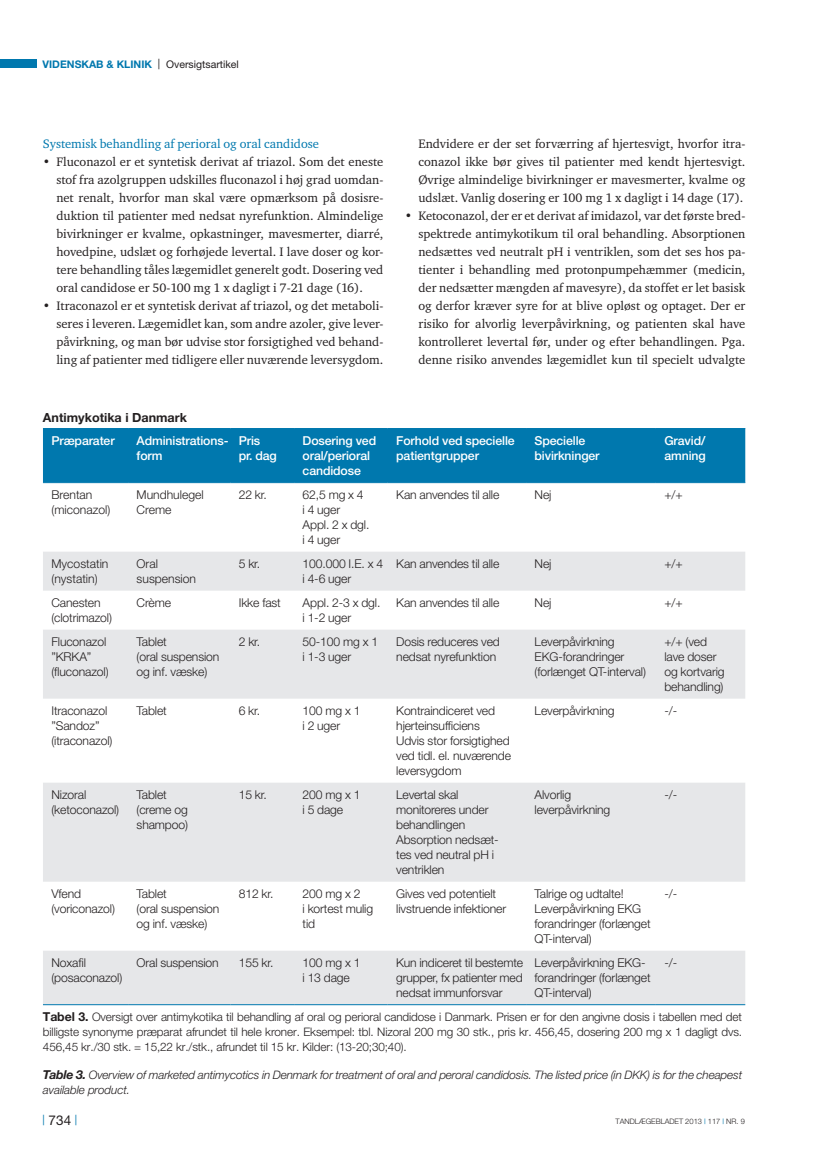
<style>
.page{position:relative;width:830px;height:1157px;background:#fff}
.page>*{position:absolute;margin:0;border:0;box-sizing:border-box;transform-origin:0 0}
.t1{font:13.5px "Helvetica Neue";color:#231f20}
.t2{font:12.6px/18px "Charter ITC";color:#231f20;text-align:justify}
.t3{font:12.6px "Charter ITC";color:#0078ae}
.t4{font:700 12.6px "Helvetica Neue";color:#231f20}
.t5{font:500 12.3px/15px "Helvetica Neue LT Std";letter-spacing:-.01em;color:#fff}
.t6{font:300 12.15px/15px "Helvetica Neue LT Std";letter-spacing:-.01em;color:#231f20}
.t7{font:300 11.7px/14.7px "Helvetica Neue";letter-spacing:-.01em;color:#231f20;text-align:justify}
.t8{font:italic 300 11.7px/14.7px "Helvetica Neue";letter-spacing:-.01em;color:#231f20}
.t9{font:700 10.5px "Helvetica Neue";color:#0078ae}
.t10{font:300 7.5px "Helvetica Neue";color:#231f20}
.s1{font-family:"Helvetica Neue LT Std";font-weight:400;color:#231f20}
.s2{font-weight:400;color:#231f20}
.s3{font-weight:700;font-size:12.3px}
.s4{font-weight:400;color:#0078ae}
</style>
<div class="page">
<div style="left:0;top:60px;width:37px;height:8px;background:#0078ae"></div>
<div style="left:43px;top:429px;width:702px;height:53px;background:#0078ae"></div>
<svg style="left:43px;top:552px;width:702px;height:452px;fill:#e6e7e9"></svg>
<hr style="left:43px;top:428px;width:85px;height:1px;background:#0078ae">
<hr style="left:128px;top:428px;width:102px;height:1px;background:#0078ae">
<hr style="left:230px;top:428px;width:64px;height:1px;background:#0078ae">
<hr style="left:294px;top:428px;width:93px;height:1px;background:#0078ae">
<hr style="left:387px;top:428px;width:139px;height:1px;background:#0078ae">
<hr style="left:526px;top:428px;width:129px;height:1px;background:#0078ae">
<hr style="left:655px;top:428px;width:90px;height:1px;background:#0078ae">
<hr style="left:43px;top:482px;width:85px;height:1px;background:#0078ae">
<hr style="left:128px;top:482px;width:102px;height:1px;background:#0078ae">
<hr style="left:230px;top:482px;width:64px;height:1px;background:#0078ae">
<hr style="left:294px;top:482px;width:93px;height:1px;background:#0078ae">
<hr style="left:387px;top:482px;width:139px;height:1px;background:#0078ae">
<hr style="left:526px;top:482px;width:129px;height:1px;background:#0078ae">
<hr style="left:655px;top:482px;width:90px;height:1px;background:#0078ae">
<hr style="left:43px;top:1004px;width:85px;height:1px;background:#0078ae">
<hr style="left:128px;top:1004px;width:102px;height:1px;background:#0078ae">
<hr style="left:230px;top:1004px;width:64px;height:1px;background:#0078ae">
<hr style="left:294px;top:1004px;width:93px;height:1px;background:#0078ae">
<hr style="left:387px;top:1004px;width:139px;height:1px;background:#0078ae">
<hr style="left:526px;top:1004px;width:129px;height:1px;background:#0078ae">
<hr style="left:655px;top:1004px;width:90px;height:1px;background:#0078ae">
<p class="t9" style="left:43px;top:58px;width:198px">videnskab &amp; klinik <span class="s1">|</span> <span class="s2">Oversigtsartikel</span></p>
<p class="t3" style="left:43px;top:136px;width:278px">Systemisk behandling af perioral og oral candidose</p>
<p class="t2" style="left:56px;top:153px;width:328px;text-indent:-14px">• Fluconazol er et syntetisk derivat af triazol. Som det eneste stof fra azolgruppen udskilles fluconazol i høj grad uomdan&shy;net renalt, hvorfor man skal være opmærksom på dosisre&shy;duktion til patienter med nedsat nyrefunktion. Almindelige bivirkninger er kvalme, opkastninger, mavesmerter, diarré, hovedpine, udslæt og forhøjede levertal. I lave doser og kor&shy;tere behandling tåles lægemidlet generelt godt. Dosering ved oral candidose er 50-100 mg 1 x dagligt i 7-21 dage (16).</p>
<p class="t2" style="left:56px;top:297px;width:328px;text-indent:-14px">• Itraconazol er et syntetisk derivat af triazol, og det metaboli&shy;seres i leveren. Lægemidlet kan, som andre azoler, give lever&shy;påvirkning, og man bør udvise stor forsigtighed ved behand&shy;ling af patienter med tidligere eller nuværende leversygdom.</p>
<p class="t4" style="left:43px;top:410px;width:145px">Antimykotika i Danmark</p>
<p class="t2" style="left:418px;top:135px;width:328px">Endvidere er der set forværring af hjertesvigt, hvorfor itra&shy;conazol ikke bør gives til patienter med kendt hjertesvigt.<br>Øvrige almindelige bivirkninger er mavesmerter, kvalme og udslæt. Vanlig dosering er 100 mg 1 x dagligt i 14 dage (17).</p>
<p class="t2" style="left:418px;top:207px;width:328px;text-indent:-14px">• Ketoconazol, der er et derivat af imidazol, var det første bred&shy;spektrede antimykotikum til oral behandling. Absorptionen nedsættes ved neutralt pH i ventriklen, som det ses hos pa&shy;tienter i behandling med protonpumpehæmmer (medicin, der nedsætter mængden af mavesyre), da stoffet er let basisk og derfor kræver syre for at blive opløst og optaget. Der er risiko for alvorlig leverpåvirkning, og patienten skal have kontrolleret levertal før, under og efter behandlingen. Pga. denne risiko anvendes lægemidlet kun til specielt udvalgte</p>
<p class="t5" style="left:51px;top:433px;width:65px">Præparater</p>
<p class="t5" style="left:136px;top:433px;width:93px">Administrations&shy;form</p>
<p class="t5" style="left:239px;top:433px;width:40px">Pris pr. dag</p>
<p class="t5" style="left:302px;top:433px;width:75px">Dosering ved oral/perioral candidose</p>
<p class="t5" style="left:396px;top:433px;width:120px">Forhold ved specielle patientgrupper</p>
<p class="t5" style="left:534px;top:433px;width:66px">Specielle bivirkninger</p>
<p class="t5" style="left:664px;top:433px;width:43px">Gravid/ amning</p>
<p class="t6" style="left:51px;top:487px;width:60px">Brentan (miconazol)</p>
<p class="t6" style="left:136px;top:487px;width:69px">Mundhulegel<br>Creme</p>
<p class="t6" style="left:239px;top:487px;width:30px">22 kr.</p>
<p class="t6" style="left:302px;top:487px;width:68px">62,5 mg x 4<br>i 4 uger<br>Appl. 2 x dgl. i 4 uger</p>
<p class="t6" style="left:396px;top:487px;width:104px">Kan anvendes til alle</p>
<p class="t6" style="left:534px;top:487px;width:18px">Nej</p>
<p class="t6" style="left:664px;top:487px;width:20px">+/+</p>
<p class="t6" style="left:51px;top:556px;width:58px">Mycostatin (nystatin)</p>
<p class="t6" style="left:136px;top:556px;width:61px">Oral suspension</p>
<p class="t6" style="left:239px;top:556px;width:23px">5 kr.</p>
<p class="t6" style="left:302px;top:556px;width:82px">100.000 I.E. x 4 i 4-6 uger</p>
<p class="t6" style="left:396px;top:556px;width:104px">Kan anvendes til alle</p>
<p class="t6" style="left:534px;top:556px;width:18px">Nej</p>
<p class="t6" style="left:664px;top:556px;width:20px">+/+</p>
<p class="t6" style="left:51px;top:595px;width:62px">Canesten (clotrimazol)</p>
<p class="t6" style="left:136px;top:595px;width:36px">Crème</p>
<p class="t6" style="left:239px;top:595px;width:44px">Ikke fast</p>
<p class="t6" style="left:302px;top:595px;width:79px">Appl. 2-3 x dgl. i 1-2 uger</p>
<p class="t6" style="left:396px;top:595px;width:104px">Kan anvendes til alle</p>
<p class="t6" style="left:534px;top:595px;width:18px">Nej</p>
<p class="t6" style="left:664px;top:595px;width:20px">+/+</p>
<p class="t6" style="left:51px;top:634px;width:59px">Fluconazol ”KRKA” (fluconazol)</p>
<p class="t6" style="left:136px;top:634px;width:84px">Tablet<br>(oral suspension og inf. væske)</p>
<p class="t6" style="left:239px;top:634px;width:23px">2 kr.</p>
<p class="t6" style="left:302px;top:634px;width:77px">50-100 mg x 1 i 1-3 uger</p>
<p class="t6" style="left:396px;top:634px;width:105px">Dosis reduceres ved nedsat nyrefunktion</p>
<p class="t6" style="left:534px;top:634px;width:113px">Leverpåvirkning<br>EKG-forandringer (forlænget QT-interval)</p>
<p class="t6" style="left:664px;top:634px;width:62px">+/+ (ved lave doser og kortvarig behandling)</p>
<p class="t6" style="left:51px;top:703px;width:62px">Itraconazol ”Sandoz” (itraconazol)</p>
<p class="t6" style="left:136px;top:703px;width:32px">Tablet</p>
<p class="t6" style="left:239px;top:703px;width:23px">6 kr.</p>
<p class="t6" style="left:302px;top:703px;width:59px">100 mg x 1 i 2 uger</p>
<p class="t6" style="left:396px;top:703px;width:116px">Kontraindiceret ved hjerteinsufficiens<br>Udvis stor forsigtighed ved tidl. el. nuværende leversygdom</p>
<p class="t6" style="left:534px;top:703px;width:81px">Leverpåvirkning</p>
<p class="t6" style="left:664px;top:703px;width:14px">-/-</p>
<p class="t6" style="left:51px;top:787px;width:69px">Nizoral (ketoconazol)</p>
<p class="t6" style="left:136px;top:787px;width:53px">Tablet (creme og shampoo)</p>
<p class="t6" style="left:239px;top:787px;width:30px">15 kr.</p>
<p class="t6" style="left:302px;top:787px;width:59px">200 mg x 1 i 5 dage</p>
<p class="t6" style="left:396px;top:787px;width:104px">Levertal skal monitoreres under behandlingen<br>Absorption nedsæt&shy;tes ved neutral pH i ventriklen</p>
<p class="t6" style="left:534px;top:787px;width:77px">Alvorlig leverpåvirkning</p>
<p class="t6" style="left:664px;top:787px;width:14px">-/-</p>
<p class="t6" style="left:51px;top:886px;width:65px">Vfend (voriconazol)</p>
<p class="t6" style="left:136px;top:886px;width:84px">Tablet<br>(oral suspension og inf. væske)</p>
<p class="t6" style="left:239px;top:886px;width:36px">812 kr.</p>
<p class="t6" style="left:302px;top:886px;width:72px">200 mg x 2<br>i kortest mulig tid</p>
<p class="t6" style="left:396px;top:886px;width:111px">Gives ved potentielt livstruende infektioner</p>
<p class="t6" style="left:534px;top:886px;width:118px">Talrige og udtalte!<br>Leverpåvirkning EKG forandringer (forlænget<br>QT-interval)</p>
<p class="t6" style="left:664px;top:886px;width:14px">-/-</p>
<p class="t6" style="left:51px;top:955px;width:72px">Noxafil (posaconazol)</p>
<p class="t6" style="left:136px;top:955px;width:84px">Oral suspension</p>
<p class="t6" style="left:239px;top:955px;width:36px">155 kr.</p>
<p class="t6" style="left:302px;top:955px;width:59px">100 mg x 1 i 13 dage</p>
<p class="t6" style="left:396px;top:955px;width:128px;text-align:justify">Kun indiceret til bestemte grupper, fx patienter med nedsat immunforsvar</p>
<p class="t6" style="left:534px;top:955px;width:118px">Leverpåvirkning EKG&shy;forandringer (forlænget<br>QT-interval)</p>
<p class="t6" style="left:664px;top:955px;width:14px">-/-</p>
<p class="t7" style="left:43px;top:1009px;width:700px"><span class="s3">Tabel 3.</span> Oversigt over antimykotika til behandling af oral og perioral candidose i Danmark. Prisen er for den angivne dosis i tabellen med det billigste synonyme præparat afrundet til hele kroner. Eksempel: tbl. Nizoral 200 mg 30 stk., pris kr. 456,45, dosering 200 mg x 1 dagligt dvs.<br>456,45 kr./30 stk. = 15,22 kr./stk., afrundet til 15 kr. Kilder: (13-20;30;40).</p>
<p class="t8" style="left:43px;top:1067px;width:700px"><span class="s3">Table 3.</span> Overview of marketed antimycotics in Denmark for treatment of oral and peroral candidosis. The listed price (in DKK) is for the cheapest available product.</p>
<p class="t1" style="left:43px;top:1112px;width:36px"><sup>|</sup> 734 <sup>|</sup></p>
<p class="t10" style="left:615px;top:1116px;width:131px">tandlægebladet 2013 <span class="s4">|</span> 117 <span class="s4">|</span> nr. 9</p>
</div>
